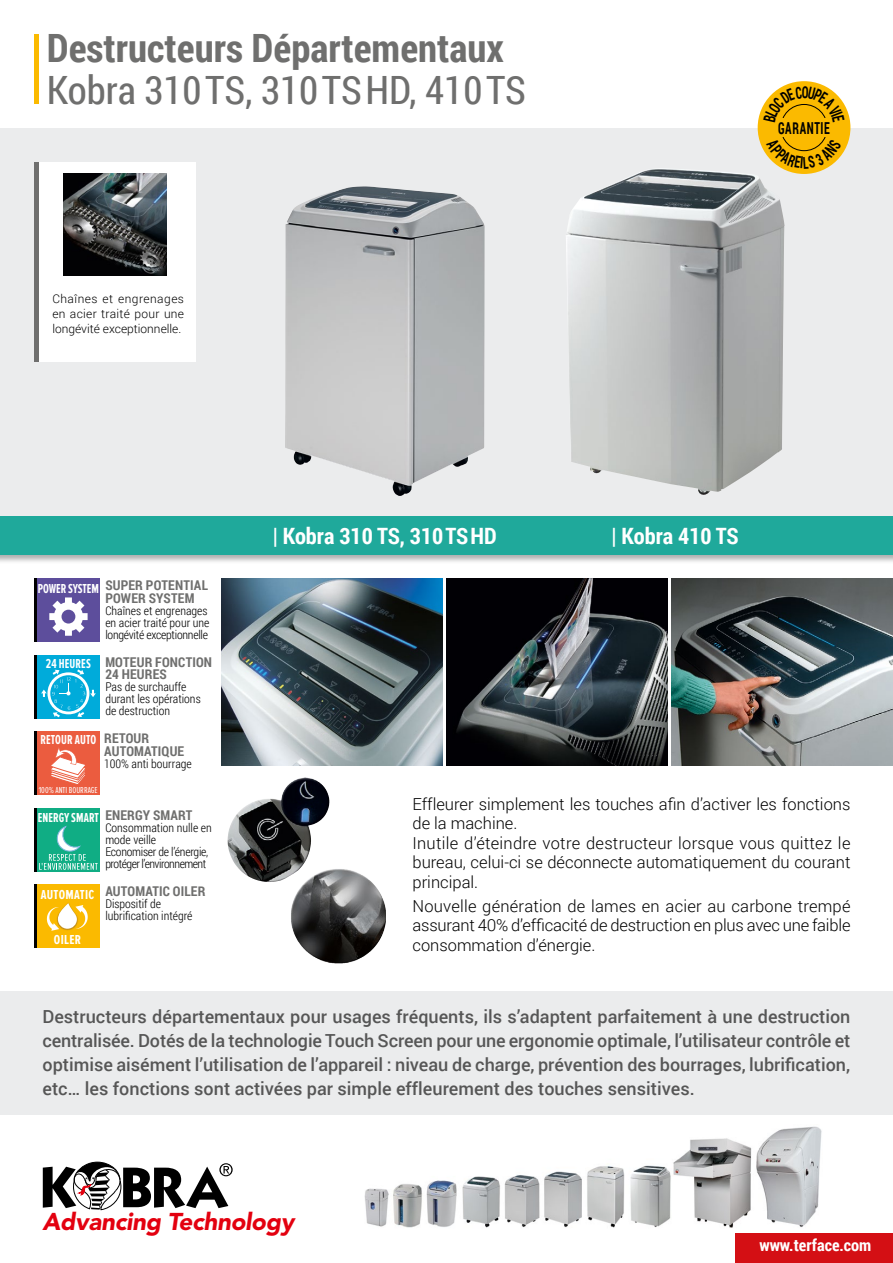
<style>
.page{position:relative;width:893px;height:1263px;background:#fff}
.page>*{position:absolute;margin:0;border:0;box-sizing:border-box;transform-origin:0 0}
.t1{font:700 39px "Roboto Condensed";color:#6f6f6e}
.t2{font:39px "Roboto Condensed";color:#6f6f6e}
.t3{font:italic 900 24.15px "Avenir LT Std";letter-spacing:-.01em;color:#e3000f}
.t4{font:700 22.5px "Roboto Condensed";color:#fff}
.t5{font:500 18px/24px "Roboto";color:#565656;text-align:justify}
.t6{font:300 16.5px/19.5px "Roboto";color:#000}
.t7{font:700 16.5px "Roboto Condensed";color:#fff}
.t8{font:700 16.5px "Roboto Condensed";letter-spacing:.05em;color:#000;scale:.7 1}
.t9{font:700 13.5px/12.8px "Roboto Condensed";letter-spacing:.01em;color:#6f6f6e}
.t10{font:700 13.5px "Proxima Nova Ex Cn";letter-spacing:.01em;color:#fff;scale:.9 1}
.t11{font:700 13.5px "Proxima Nova Ex Cn";letter-spacing:.01em;color:#fff}
.t12{font:300 12px/12px "Roboto Condensed";color:#000}
.t13{font:300 12px/12px "Roboto Condensed";letter-spacing:-.02em;color:#000}
.t14{font:300 12px/15px "Roboto";color:#000;text-align:justify}
.t15{font:9px "Proxima Nova Ex Cn";color:#fff}
.s1{font-family:"Proxima Nova Ex Cn";color:#fff}
</style>
<div class="page">
<div style="left:0;top:128px;width:893px;height:424px;background:#ebeced"></div>
<img style="left:446px;top:578px;width:222px;height:187px">
<img style="left:672px;top:578px;width:221px;height:187px">
<img style="left:221px;top:578px;width:221px;height:187px">
<div style="left:37px;top:731px;width:63px;height:64px;background:#eb5c3f"></div>
<hr style="left:34px;top:731px;width:3px;height:64px;background:#000">
<svg style="left:51px;top:748px;width:34px;height:36px"></svg>
<img style="left:0;top:516px;width:893px;height:46px">
<div style="left:0;top:517px;width:893px;height:38px;background:#1fa99b"></div>
<div style="left:0;top:991px;width:893px;height:123px;background:#ebeced"></div>
<div style="left:37px;top:884px;width:63px;height:64px;background:#fbba00"></div>
<hr style="left:34px;top:884px;width:3px;height:64px;background:#000">
<img style="left:59px;top:925px;width:16px;height:5px">
<svg style="left:58px;top:903px;width:19px;height:26px"></svg>
<svg style="left:47px;top:907px;width:12px;height:24px"></svg>
<svg style="left:75px;top:905px;width:13px;height:24px"></svg>
<div style="left:37px;top:655px;width:63px;height:64px;background:#00abda"></div>
<svg style="left:41px;top:669px;width:55px;height:48px"></svg>
<hr style="left:34px;top:655px;width:3px;height:64px;background:#000">
<div style="left:37px;top:808px;width:63px;height:64px;background:#10ad84"></div>
<hr style="left:34px;top:808px;width:3px;height:64px;background:#000">
<svg style="left:39px;top:826px;width:59px;height:44px"></svg>
<div style="left:37px;top:578px;width:63px;height:64px;background:#5d4e9c"></div>
<hr style="left:34px;top:578px;width:3px;height:64px;background:#000">
<svg style="left:49px;top:597px;width:39px;height:39px"></svg>
<img style="left:285px;top:186px;width:200px;height:310px">
<img style="left:566px;top:168px;width:218px;height:327px">
<hr style="left:34px;top:34px;width:4px;height:70px;background:#fbba00">
<img style="left:235px;top:778px;width:69px;height:39px">
<img style="left:291px;top:868px;width:95px;height:95px">
<svg style="left:43px;top:1162px;width:190px;height:48px"></svg>
<img style="left:364px;top:1126px;width:458px;height:102px">
<div style="left:736px;top:1233px;width:157px;height:30px;background:#d40f14"></div>
<div style="left:758px;top:81px;width:92px;height:93px;background:#fbba00;border-radius:50%"></div>
<div style="left:38px;top:162px;width:158px;height:199px;background:#fff"></div>
<hr style="left:34px;top:162px;width:4px;height:199px;background:#6f6f6e">
<img style="left:64px;top:174px;width:102px;height:102px">
<svg style="left:766px;top:139px;width:75px;height:30px"></svg>
<svg style="left:763px;top:86px;width:82px;height:32px"></svg>
<h1 class="t1" style="left:47px;top:20px;width:458px">Destructeurs Départementaux</h1>
<h1 class="t2" style="left:47px;top:63px;width:481px">Kobra 310 TS, 310 TS HD, 410 TS</h1>
<p class="t14" style="left:52px;top:291px;width:133px">Chaînes et engrenages en acier traité pour une longévité exceptionnelle.</p>
<p class="t8" style="left:778px;top:116px;width:75px">GARANTIE</p>
<p class="t9" style="left:105px;top:578px;width:104px">SUPER POTENTIAL<br>POWER SYSTEM</p>
<p class="t12" style="left:105px;top:604px;width:105px">Chaînes et engrenages en acier traité pour une longévité exceptionnelle</p>
<p class="t10" style="left:38px;top:580px;width:69px">POWER SYSTEM</p>
<p class="t9" style="left:105px;top:655px;width:108px;text-indent:-59px"><span class="s1">24 HEURES</span> MOTEUR FONCTION<br>24 HEURES</p>
<p class="t12" style="left:105px;top:681px;width:97px">Pas de surchauffe durant les opérations de destruction</p>
<p class="t10" style="left:40px;top:732px;width:64px">RETOUR AUTO</p>
<p class="t9" style="left:104px;top:731px;width:82px">RETOUR<br>AUTOMATIQUE</p>
<p class="t12" style="left:104px;top:757px;width:89px">100% anti bourrage</p>
<p class="t15" style="left:39px;top:784px;width:61px">100% ANTI BOURRAGE</p>
<p class="t4" style="left:273px;top:520px;width:226px">| Kobra 310 TS, 310 TS HD</p>
<p class="t4" style="left:612px;top:520px;width:129px">| Kobra 410 TS</p>
<p class="t9" style="left:105px;top:808px;width:89px">ENERGY SMART</p>
<p class="t13" style="left:105px;top:821px;width:108px">Consommation nulle en mode veille<br>Economiser de l’énergie, protéger l’environnement</p>
<p class="t10" style="left:38px;top:810px;width:70px">ENERGY SMART</p>
<p class="t11" style="left:41px;top:887px;width:55px">AUTOMATIC</p>
<p class="t11" style="left:54px;top:932px;width:29px">OILER</p>
<p class="t9" style="left:105px;top:884px;width:101px">AUTOMATIC OILER</p>
<p class="t12" style="left:105px;top:897px;width:89px">Dispositif de lubrification intégré</p>
<p class="t6" style="left:412px;top:794px;width:439px">Effleurer simplement les touches afin d’activer les fonctions de la machine.<br>Inutile d’éteindre votre destructeur lorsque vous quittez le bureau, celui-ci se déconnecte automa tiquement du courant principal.</p>
<p class="t6" style="left:412px;top:895px;width:439px;text-align:justify">Nouvelle génération de lames en acier au carbone trempé assurant 40% d’efficacité de destruction en plus avec une faible consommation d’énergie.</p>
<p class="t5" style="left:43px;top:1004px;width:809px">Destructeurs départementaux pour usages fréquents, ils s’adaptent parfaitement à une destruction centralisée. Dotés de la technologie Touch Screen pour une ergonomie optimale, l’utilisateur contrôle et optimise aisément l’utilisation de l’appareil : niveau de charge, prévention des bourrages, lubrification, etc… les fonctions sont activées par simple effleurement des touches sensitives.</p>
<h2 class="t3" style="left:43px;top:1207px;width:253px">Advancing Technology</h2>
<p class="t7" style="left:759px;top:1234px;width:114px">www.terface.com</p>
</div>
